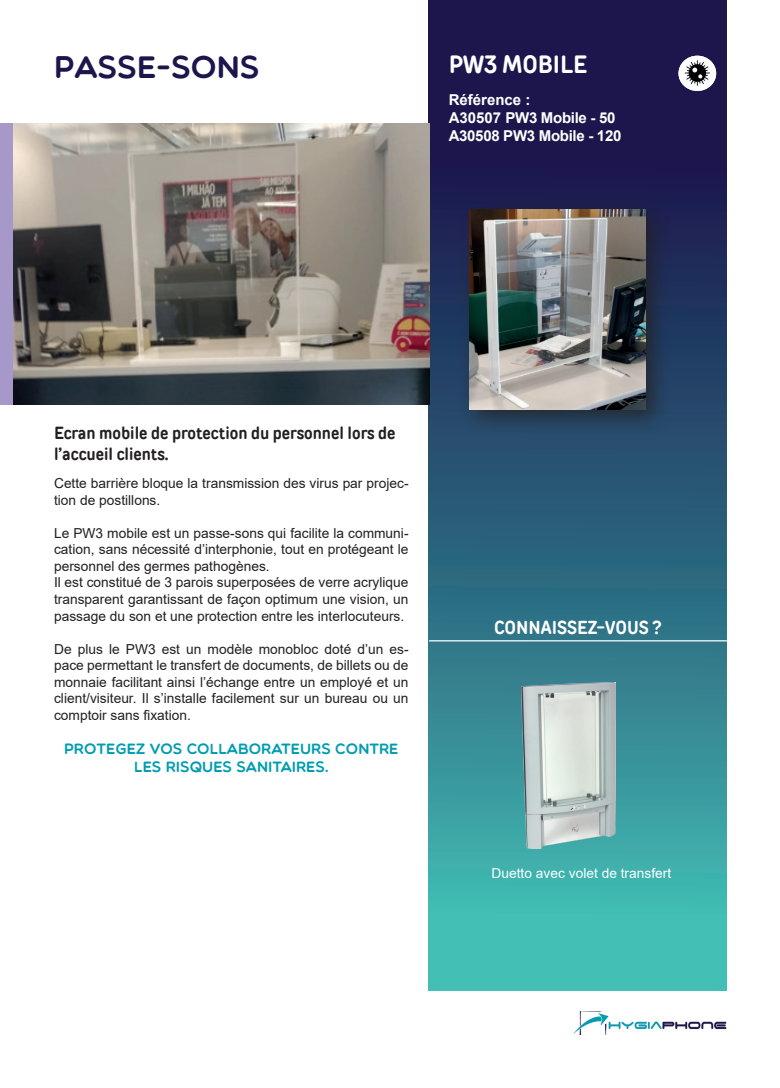
<style>
.page{position:relative;width:780px;height:1088px;background:#fff}
.page>*{position:absolute;margin:0;border:0;box-sizing:border-box;transform-origin:0 0}
.t1{font:31.25px "Multicolore";color:#1c164d}
.t2{font:700 25px "TT Rounds Condensed";color:#fff}
.t3{font:700 18.75px "TT Rounds Condensed";color:#fff}
.t4{font:700 17.5px/21px "TT Rounds Condensed";color:#231f20}
.t5{font:15px/18px "Multicolore";color:#009db0;text-align:center}
.t6{font:700 15px/18px "Arial";letter-spacing:-.02em;color:#fff}
.t7{font:13.75px/16.5px "Arial";color:#231f20}
.t8{font:13.75px "Arial";color:#fff}
</style>
<div class="page">
<svg style="left:429px;top:0;width:297px;height:990px;background:#2c647c"></svg>
<img style="left:573px;top:1011px;width:153px;height:24px">
<hr style="left:429px;top:640px;width:297px;height:1px;background:#fff">
<div style="left:458px;top:198px;width:213px;height:237px;background:#231f20;opacity:.75"></div>
<img style="left:469px;top:209px;width:176px;height:200px">
<img style="left:678px;top:56px;width:38px;height:35px">
<div style="left:0;top:123px;width:429px;height:281px;background:#a699ca"></div>
<img style="left:13px;top:123px;width:416px;height:281px">
<img style="left:521px;top:682px;width:94px;height:166px">
<h1 class="t1" style="left:54px;top:48px;width:207px">PASSE-SONS</h1>
<h2 class="t2" style="left:448px;top:47px;width:140px">PW3 MOBILE</h2>
<p class="t6" style="left:448px;top:91px;width:174px">Référence :<br>A30507 PW3 Mobile - 50<br>A30508 PW3 Mobile - 120</p>
<p class="t4" style="left:54px;top:422px;width:343px">Ecran mobile de protection du personnel lors de l’accueil clients.</p>
<p class="t7" style="left:54px;top:475px;width:356px">Cette barrière bloque la transmission des virus par projec&shy;tion de postillons.</p>
<p class="t7" style="left:54px;top:525px;width:356px">Le PW3 mobile est un passe-sons qui facilite la communi&shy;cation, sans nécessité d’interphonie, tout en protégeant le personnel des germes pathogènes.<br>Il est constitué de 3 parois superposées de verre acrylique transparent garantissant de façon optimum une vision, un passage du son et une protection entre les interlocuteurs.</p>
<p class="t7" style="left:54px;top:640px;width:356px;text-align:justify">De plus le PW3 est un modèle monobloc doté d’un es&shy;pace permettant le transfert de documents, de billets ou de monnaie facilitant ainsi l’échange entre un employé et un client/visiteur. Il s’installe facilement sur un bureau ou un comptoir sans fixation.</p>
<p class="t5" style="left:64px;top:739px;width:336px">PROTEGEZ VOS COLLABORATEURS CONTRE<br>LES RISQUES SANITAIRES.</p>
<h3 class="t3" style="left:494px;top:614px;width:169px">CONNAISSEZ-VOUS ?</h3>
<p class="t8" style="left:491px;top:864px;width:181px">Duetto avec volet de transfert</p>
</div>
